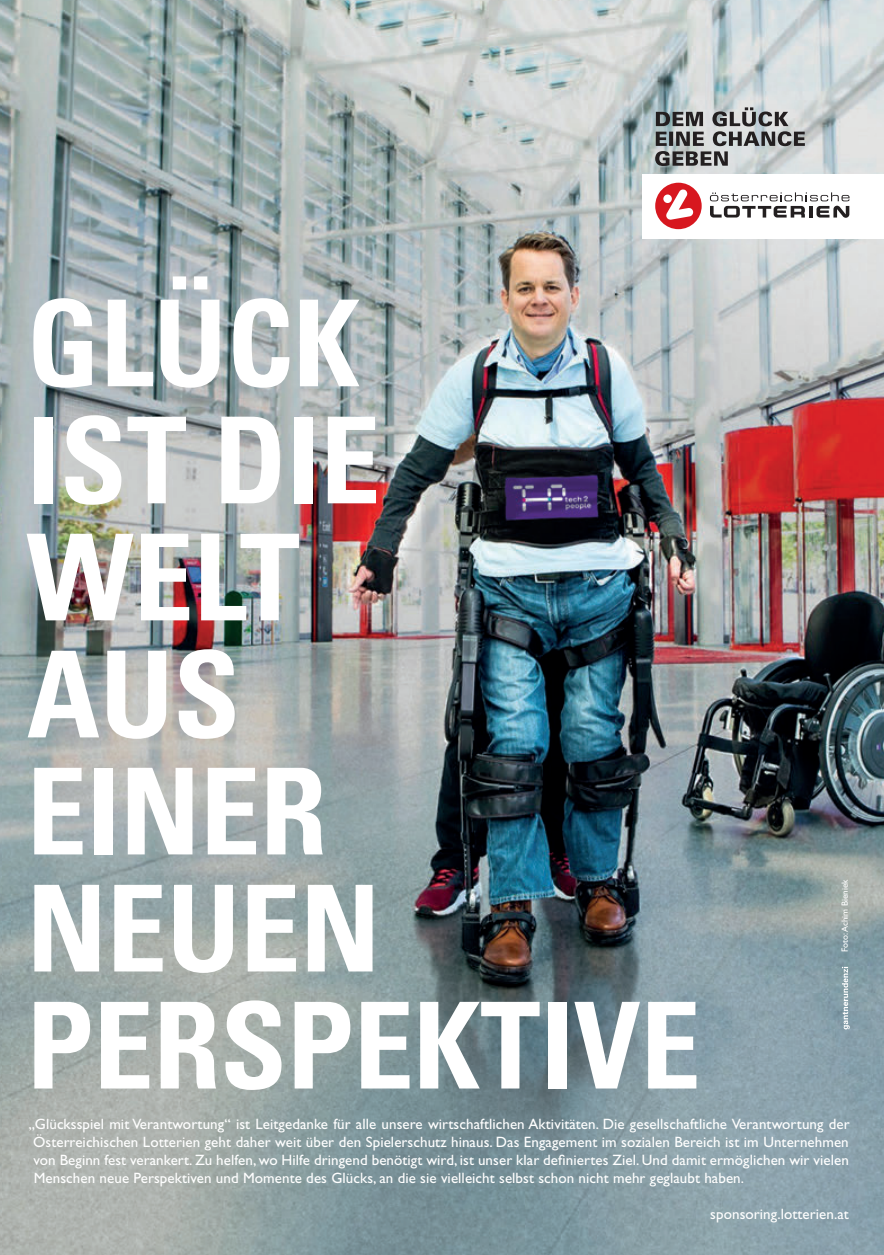
<style>
.page{position:relative;width:884px;height:1255px;background:#fff}
.page>*{position:absolute;margin:0;border:0;box-sizing:border-box;transform-origin:0 0}
.t1{font:700 condensed 120px/117px "Univers";color:#fff}
.t2{font:15px/18px "Gill Sans";letter-spacing:.005em;color:#fff;text-align:justify}
.t3{font:9px "Gill Sans";color:#fff}
</style>
<div class="page">
<img style="left:0;top:0;width:884px;height:1255px">
<svg style="left:842px;top:967px;width:7px;height:62px"></svg>
<div style="left:642px;top:174px;width:242px;height:65px;background:#fff"></div>
<svg style="left:655px;top:107px;width:150px;height:59px;background:#999c9d"></svg>
<svg style="left:710px;top:192px;width:139px;height:26px"></svg>
<div style="left:655px;top:183px;width:46px;height:46px;background:#d7171f;border-radius:50%"></div>
<svg style="left:663px;top:189px;width:30px;height:31px"></svg>
<h1 class="t1" style="left:27px;top:285px;width:675px">GLÜCK<br>IST DIE<br>WELT<br>AUS<br>EINER<br>NEUEN<br>PERSPEKTIVE</h1>
<p class="t3" style="left:839px;top:951px;width:74px;rotate:-90deg">Foto: Achim Bieniek</p>
<p class="t2" style="left:33px;top:1114px;width:818px;text-indent:-5px">„Glücksspiel mit Verantwortung“ ist Leitgedanke für alle unsere wirtschaftlichen Aktivitäten. Die gesellschaftliche Verantwortung der Österreichischen Lotterien geht daher weit über den Spielerschutz hinaus. Das Engagement im sozialen Bereich ist im Unternehmen von Beginn fest verankert. Zu helfen, wo Hilfe dringend benötigt wird, ist unser klar definiertes Ziel. Und damit ermöglichen wir vielen Menschen neue Perspektiven und Momente des Glücks, an die sie vielleicht selbst schon nicht mehr geglaubt haben.</p>
<p class="t2" style="left:710px;top:1204px;width:140px">sponsoring.lotterien.at</p>
</div>
